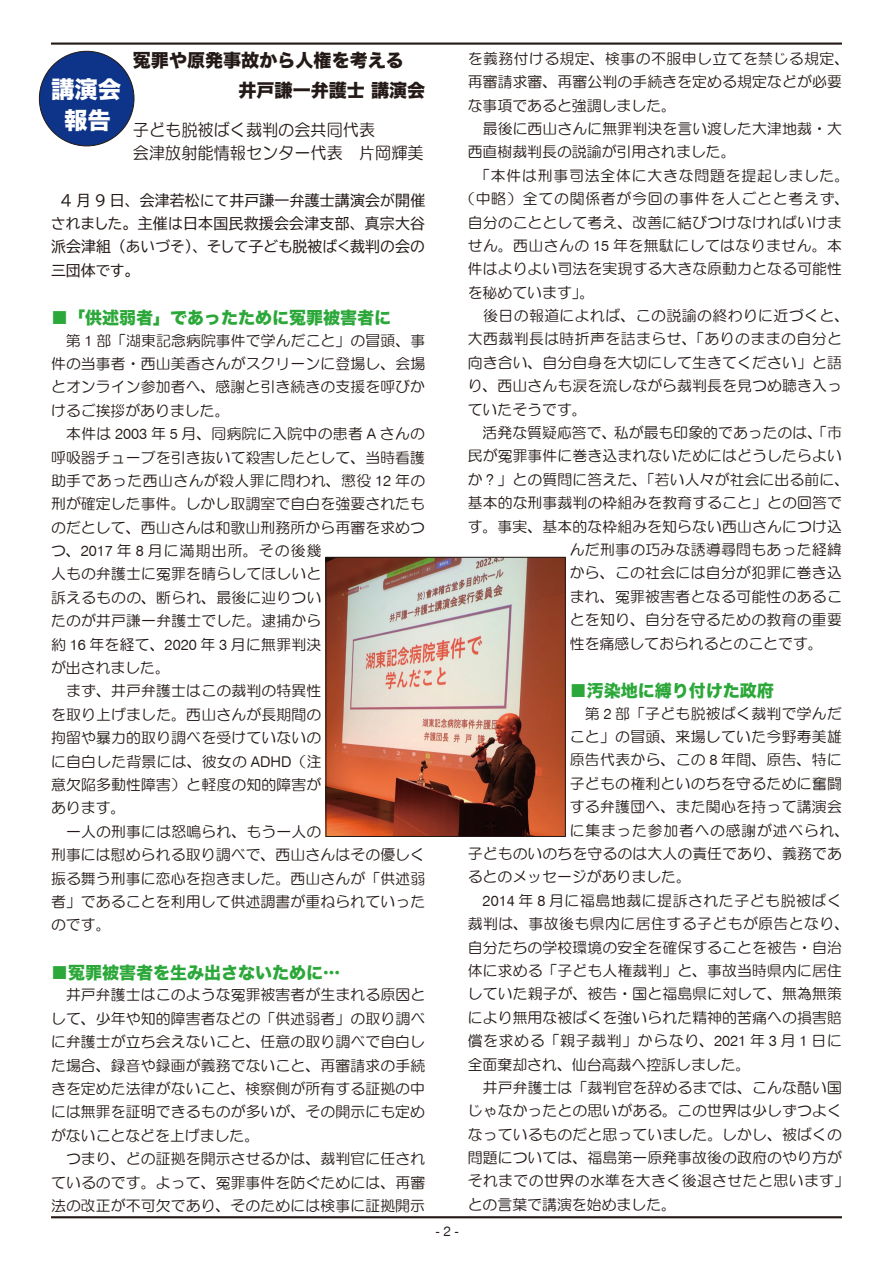
<style>
.page{position:relative;width:893px;height:1263px;background:#fff}
.page>*{position:absolute;margin:0;border:0;box-sizing:border-box;transform-origin:0 0}
.t1{font:23.4px "Hira Kaku Std W8";color:#fff}
.t2{font:18px "Hira Kaku Std W8";color:#231916}
.t3{font:16.95px "Hira Kaku Std W8";color:#2ba839}
.t4{font:16.95px "Maru Gothic M";color:#231916;scale:.95 1}
.t5{font:14.85px/23.4px "Maru Gothic M";letter-spacing:.005em;color:#231916}
.t6{font:14.85px/23.4px "BIZ UDP Gothic";letter-spacing:.01em;color:#231916;text-align:justify}
.t7{font:14.85px "Maru Gothic M";letter-spacing:.05em;color:#231916}
.t8{font:14.85px "Maru Gothic M";letter-spacing:.03em;color:#231916}
.t9{font:13.8px "Maru Gothic M";color:#231916}
</style>
<div class="page">
<hr style="left:51px;top:43px;width:791px;height:2px;background:#231916">
<hr style="left:51px;top:1216px;width:791px;height:2px;background:#231916">
<div style="left:39px;top:51px;width:95px;height:95px;background:#0d3488;border-radius:50%"></div>
<img style="left:328px;top:559px;width:236px;height:276px">
<div style="left:326px;top:557px;width:240px;height:280px;border:1px solid #231916"></div>
<p class="t1" style="left:51px;top:76px;width:72px">講演会</p>
<p class="t1" style="left:64px;top:107px;width:48px">報告</p>
<p class="t2" style="left:133px;top:50px;width:273px">冤罪や原発事故から人権を考える</p>
<p class="t2" style="left:238px;top:80px;width:188px">井戸謙一弁護士 講演会</p>
<p class="t4" style="left:133px;top:120px;width:257px">子ども脱被ばく裁判の会共同代表</p>
<p class="t4" style="left:133px;top:144px;width:308px">会津放射能情報センター代表　片岡輝美</p>
<p class="t6" style="left:51px;top:188px;width:376px">　4 月 9 日、会津若松にて井戸謙一弁護士講演会が開催されました。主催は日本国民救援会会津支部、真宗大谷派会津組（あいづそ）、そして子ども脱被ばく裁判の会の三団体です。</p>
<p class="t3" style="left:51px;top:309px;width:342px">■「供述弱者」であったために冤罪被害者に</p>
<p class="t5" style="left:51px;top:329px;width:376px;text-align:justify">　第 1 部「湖東記念病院事件で学んだこと」の冒頭、事件の当事者・西山美香さんがスクリーンに登場し、会場とオンライン参加者へ、感謝と引き続きの支援を呼びかけるご挨拶がありました。</p>
<p class="t5" style="left:51px;top:422px;width:376px">　本件は 2003 年 5 月、同病院に入院中の患者 A さんの呼吸器チューブを引き抜いて殺害したとして、当時看護助手であった西山さんが殺人罪に問われ、懲役 12 年の刑が確定した事件。しかし取調室で自白を強要されたものだとして、西山さんは和歌山刑務所から再審を求めつつ、2017 年 8 月に満期出所。その後幾<br>人もの弁護士に冤罪を晴らしてほしいと<br>訴えるものの、断られ、最後に辿りつい<br>たのが井戸謙一弁護士でした。逮捕から<br>約 16 年を経て、2020 年 3 月に無罪判決<br>が出されました。</p>
<p class="t5" style="left:51px;top:680px;width:272px;text-align:justify">　まず、井戸弁護士はこの裁判の特異性を取り上げました。西山さんが長期間の拘留や暴力的取り調べを受けていないのに自白した背景には、彼女の ADHD（注意欠陥多動性障害）と軽度の知的障害があります。</p>
<p class="t5" style="left:51px;top:820px;width:376px">　一人の刑事には怒鳴られ、もう一人の<br>刑事には慰められる取り調べで、西山さんはその優しく振る舞う刑事に恋心を抱きました。西山さんが「供述弱者」であることを利用して供述調書が重ねられていったのです。</p>
<p class="t3" style="left:51px;top:963px;width:291px">■冤罪被害者を生み出さないために…</p>
<p class="t5" style="left:51px;top:984px;width:376px;text-align:justify">　井戸弁護士はこのような冤罪被害者が生まれる原因として、少年や知的障害者などの「供述弱者」の取り調べに弁護士が立ち会えないこと、任意の取り調べで自白した場合、録音や録画が義務でないこと、再審請求の手続きを定めた法律がないこと、検察側が所有する証拠の中には無罪を証明できるものが多いが、その開示にも定めがないことなどを上げました。</p>
<p class="t5" style="left:51px;top:1147px;width:376px;text-align:justify">　つまり、どの証拠を開示させるかは、裁判官に任されているのです。よって、冤罪事件を防ぐためには、再審法の改正が不可欠であり、そのためには検事に証拠開示</p>
<p class="t9" style="left:436px;top:1223px;width:25px">- 2 -</p>
<p class="t5" style="left:468px;top:47px;width:383px">を義務付ける規定、検事の不服申し立てを禁じる規定、再審請求審、再審公判の手続きを定める規定などが必要な事項であると強調しました。</p>
<p class="t5" style="left:468px;top:117px;width:376px">　最後に西山さんに無罪判決を言い渡した大津地裁・大西直樹裁判長の説諭が引用されました。</p>
<p class="t7" style="left:468px;top:167px;width:383px">　「本件は刑事司法全体に大きな問題を提起しました。</p>
<p class="t7" style="left:460px;top:191px;width:391px">（中略）全ての関係者が今回の事件を人ごとと考えず、</p>
<p class="t5" style="left:468px;top:211px;width:376px">自分のこととして考え、改善に結びつけなければいけま</p>
<p class="t8" style="left:468px;top:237px;width:376px">せん。西山さんの 15 年を無駄にしてはなりません。本</p>
<p class="t5" style="left:468px;top:258px;width:376px">件はよりよい司法を実現する大きな原動力となる可能性</p>
<p class="t5" style="left:468px;top:281px;width:128px">を秘めています」。</p>
<p class="t5" style="left:468px;top:304px;width:383px">　後日の報道によれば、この説諭の終わりに近づくと、大西裁判長は時折声を詰まらせ、「ありのままの自分と向き合い、自分自身を大切にして生きてください」と語り、西山さんも涙を流しながら裁判長を見つめ聴き入っていたそうです。</p>
<p class="t5" style="left:468px;top:421px;width:376px">　活発な質疑応答で、私が最も印象的であったのは、「市</p>
<p class="t5" style="left:468px;top:445px;width:376px">民が冤罪事件に巻き込まれないためにはどうしたらよい</p>
<p class="t5" style="left:468px;top:468px;width:383px">か？」との質問に答えた、「若い人々が社会に出る前に、</p>
<p class="t5" style="left:468px;top:491px;width:376px">基本的な刑事裁判の枠組みを教育すること」との回答で</p>
<p class="t5" style="left:468px;top:515px;width:376px">す。事実、基本的な枠組みを知らない西山さんにつけ込</p>
<p class="t5" style="left:570px;top:538px;width:274px">んだ刑事の巧みな誘導尋問もあった経緯</p>
<p class="t5" style="left:570px;top:562px;width:274px">から、この社会には自分が犯罪に巻き込</p>
<p class="t5" style="left:570px;top:585px;width:274px">まれ、冤罪被害者となる可能性のあるこ</p>
<p class="t5" style="left:570px;top:608px;width:274px">とを知り、自分を守るための教育の重要</p>
<p class="t5" style="left:570px;top:632px;width:254px">性を痛感しておられるとのことです。</p>
<p class="t3" style="left:570px;top:682px;width:206px">■汚染地に縛り付けた政府</p>
<p class="t5" style="left:570px;top:702px;width:274px">　第２部「子ども脱被ばく裁判で学んだ</p>
<p class="t5" style="left:570px;top:725px;width:274px">こと」の冒頭、来場していた今野寿美雄</p>
<p class="t5" style="left:570px;top:749px;width:274px">原告代表から、この８年間、原告、特に</p>
<p class="t5" style="left:570px;top:772px;width:274px">子どもの権利といのちを守るために奮闘</p>
<p class="t5" style="left:570px;top:795px;width:274px">する弁護団へ、また関心を持って講演会</p>
<p class="t7" style="left:570px;top:822px;width:281px">に集まった参加者への感謝が述べられ、</p>
<p class="t5" style="left:468px;top:842px;width:376px">子どものいのちを守るのは大人の責任であり、義務であ</p>
<p class="t5" style="left:468px;top:866px;width:225px">るとのメッセージがありました。</p>
<p class="t5" style="left:468px;top:889px;width:383px">　2014 年 8 月に福島地裁に提訴された子ども脱被ばく裁判は、事故後も県内に居住する子どもが原告となり、自分たちの学校環境の安全を確保することを被告・自治体に求める「子ども人権裁判」と、事故当時県内に居住していた親子が、被告・国と福島県に対して、無為無策により無用な被ばくを強いられた精神的苦痛への損害賠償を求める「親子裁判」からなり、2021 年 3 月 1 日に全面棄却され、仙台高裁へ控訴しました。</p>
<p class="t5" style="left:468px;top:1076px;width:383px">　井戸弁護士は「裁判官を辞めるまでは、こんな酷い国じゃなかったとの思いがある。この世界は少しずつよくなっているものだと思っていました。しかし、被ばくの問題については、福島第一原発事故後の政府のやり方がそれまでの世界の水準を大きく後退させたと思います」との言葉で講演を始めました。</p>
</div>
